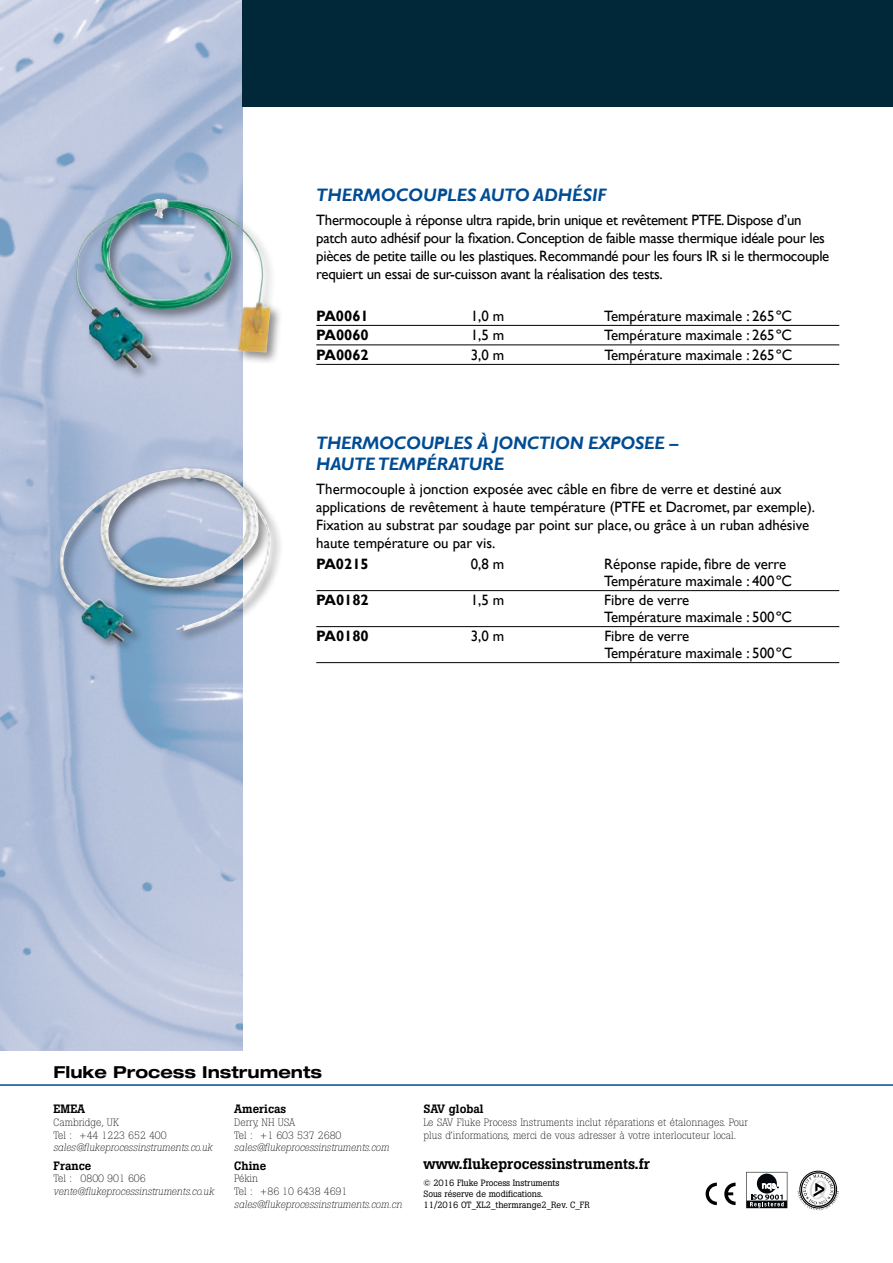
<style>
.page{position:relative;width:893px;height:1263px;background:#fff}
.page>*{position:absolute;margin:0;border:0;box-sizing:border-box;transform-origin:0 0}
.t1{font:italic 700 18px "Gill Sans";color:#004c93}
.t2{font:700 expanded 16.5px "Helvetica Neue LT Std";color:#000}
.t3{font:15px/18px "Gill Sans";color:#000}
.t4{font:15px/18px "Gill Sans";letter-spacing:-.02em;color:#000}
.t5{font:700 15px "Gill Sans";color:#000}
.t6{font:500 15px "Boton Pro";color:#000}
.t7{font:500 12px "Boton Pro";color:#000}
.t8{font:300 10.5px/12.6px "Boton Pro";color:#000}
.t9{font:italic 300 10.5px "Boton Pro";color:#000}
.t10{font:9px/10.8px "Boton Pro";color:#000}
</style>
<div class="page">
<img style="left:0;top:0;width:242px;height:1051px">
<div style="left:242px;top:0;width:651px;height:106px;background:#002838"></div>
<hr style="left:316px;top:325px;width:523px;height:1px;background:#000">
<hr style="left:316px;top:345px;width:523px;height:1px;background:#000">
<hr style="left:316px;top:364px;width:523px;height:1px;background:#000">
<hr style="left:316px;top:590px;width:523px;height:1px;background:#000">
<hr style="left:316px;top:626px;width:523px;height:1px;background:#000">
<hr style="left:316px;top:662px;width:523px;height:1px;background:#000">
<div style="left:73px;top:195px;width:210px;height:186px;background:#000;opacity:.45"></div>
<img style="left:76px;top:199px;width:195px;height:170px">
<div style="left:56px;top:465px;width:227px;height:189px;background:#000;opacity:.45"></div>
<img style="left:59px;top:468px;width:214px;height:174px">
<hr style="left:0;top:1084px;width:893px;height:2px;background:#004c93">
<svg style="left:724px;top:1182px;width:11px;height:23px"></svg>
<svg style="left:706px;top:1182px;width:11px;height:23px"></svg>
<svg style="left:746px;top:1172px;width:41px;height:36px"></svg>
<div style="left:800px;top:1171px;width:37px;height:37px;border:1px solid #000;border-radius:50%"></div>
<svg style="left:797px;top:1172px;width:42px;height:38px"></svg>
<p class="t1" style="left:316px;top:184px;width:292px">THERMOCOUPLES AUTO ADHÉSIF</p>
<p class="t4" style="left:316px;top:211px;width:515px">Thermocouple à réponse ultra rapide, brin unique et revêtement PTFE. Dispose d’un patch auto adhésif pour la fixation. Conception de faible masse thermique idéale pour les pièces de petite taille ou les plastiques. Recommandé pour les fours IR si le thermocouple requiert un essai de sur-cuisson avant la réalisation des tests.</p>
<p class="t5" style="left:316px;top:307px;width:54px">PA0061</p>
<p class="t3" style="left:471px;top:307px;width:35px">1,0 m</p>
<p class="t3" style="left:604px;top:307px;width:189px">Température maximale : 265ºC</p>
<p class="t5" style="left:316px;top:326px;width:54px">PA0060</p>
<p class="t3" style="left:471px;top:326px;width:35px">1,5 m</p>
<p class="t3" style="left:604px;top:326px;width:189px">Température maximale : 265ºC</p>
<p class="t5" style="left:316px;top:346px;width:54px">PA0062</p>
<p class="t3" style="left:471px;top:346px;width:35px">3,0 m</p>
<p class="t3" style="left:604px;top:346px;width:189px">Température maximale : 265ºC</p>
<p class="t1" style="left:316px;top:432px;width:306px">THERMOCOUPLES À JONCTION EXPOSEE</p>
<p class="t1" style="left:669px;top:432px;width:10px">–</p>
<p class="t1" style="left:316px;top:454px;width:14px">HAUT</p>
<p class="t1" style="left:365px;top:454px;width:140px">E TEMPÉRATURE</p>
<p class="t3" style="left:316px;top:481px;width:500px">Thermocouple à jonction exposée avec câble en fibre de verre et destiné aux applications de revêtement à haute température (PTFE et Dacromet, par exemple).<br>Fixation au substrat par soudage par point sur place, ou grâce à un ruban adhésive haute température ou par vis.</p>
<p class="t5" style="left:316px;top:555px;width:54px">PA0215</p>
<p class="t3" style="left:471px;top:556px;width:35px">0,8 m</p>
<p class="t3" style="left:604px;top:556px;width:189px;line-height:16.5px">Réponse rapide, fibre de verre<br>Température maximale : 400ºC</p>
<p class="t5" style="left:316px;top:591px;width:54px">PA0182</p>
<p class="t3" style="left:471px;top:592px;width:35px">1,5 m</p>
<p class="t3" style="left:604px;top:592px;width:189px;line-height:16.5px">Fibre de verre<br>Température maximale : 500ºC</p>
<p class="t5" style="left:316px;top:627px;width:54px">PA0180</p>
<p class="t3" style="left:471px;top:628px;width:35px">3,0 m</p>
<p class="t3" style="left:604px;top:628px;width:189px;line-height:16.5px">Fibre de verre<br>Température maximale : 500ºC</p>
<p class="t2" style="left:54px;top:1062px;width:270px">Fluke Process Instruments</p>
<p class="t7" style="left:54px;top:1101px;width:33px">EMEA</p>
<p class="t8" style="left:54px;top:1116px;width:115px">Cambridge, UK<br>Tel : +44 1223 652 400</p>
<p class="t9" style="left:54px;top:1140px;width:160px">sales@flukeprocessinstruments.co.uk</p>
<p class="t7" style="left:54px;top:1158px;width:39px">France</p>
<p class="t8" style="left:54px;top:1172px;width:94px">Tel : 0800 901 606</p>
<p class="t9" style="left:54px;top:1184px;width:162px">vente@flukeprocessinstruments.co.uk</p>
<p class="t7" style="left:234px;top:1101px;width:54px">Americas</p>
<p class="t8" style="left:234px;top:1116px;width:109px">Derry, NH USA<br>Tel : +1 603 537 2680</p>
<p class="t9" style="left:234px;top:1140px;width:156px">sales@flukeprocessinstruments.com</p>
<p class="t7" style="left:234px;top:1158px;width:34px">Chine</p>
<p class="t8" style="left:234px;top:1172px;width:115px">Pékin<br>Tel : +86 10 6438 4691</p>
<p class="t9" style="left:234px;top:1197px;width:169px">sales@flukeprocessinstruments.com.cn</p>
<p class="t7" style="left:424px;top:1101px;width:62px">SAV global</p>
<p class="t8" style="left:424px;top:1116px;width:326px">Le SAV Fluke Process Instruments inclut réparations et étalonnages. Pour plus d’informations, merci de vous adresser à votre interlocuteur local.</p>
<p class="t6" style="left:424px;top:1154px;width:228px">www.flukeprocessinstruments.fr</p>
<p class="t10" style="left:424px;top:1178px;width:168px">© 2016 Fluke Process Instruments<br>Sous réserve de modifications.<br>11/2016 OT_XL2_thermrange2_Rev. C_FR</p>
</div>
